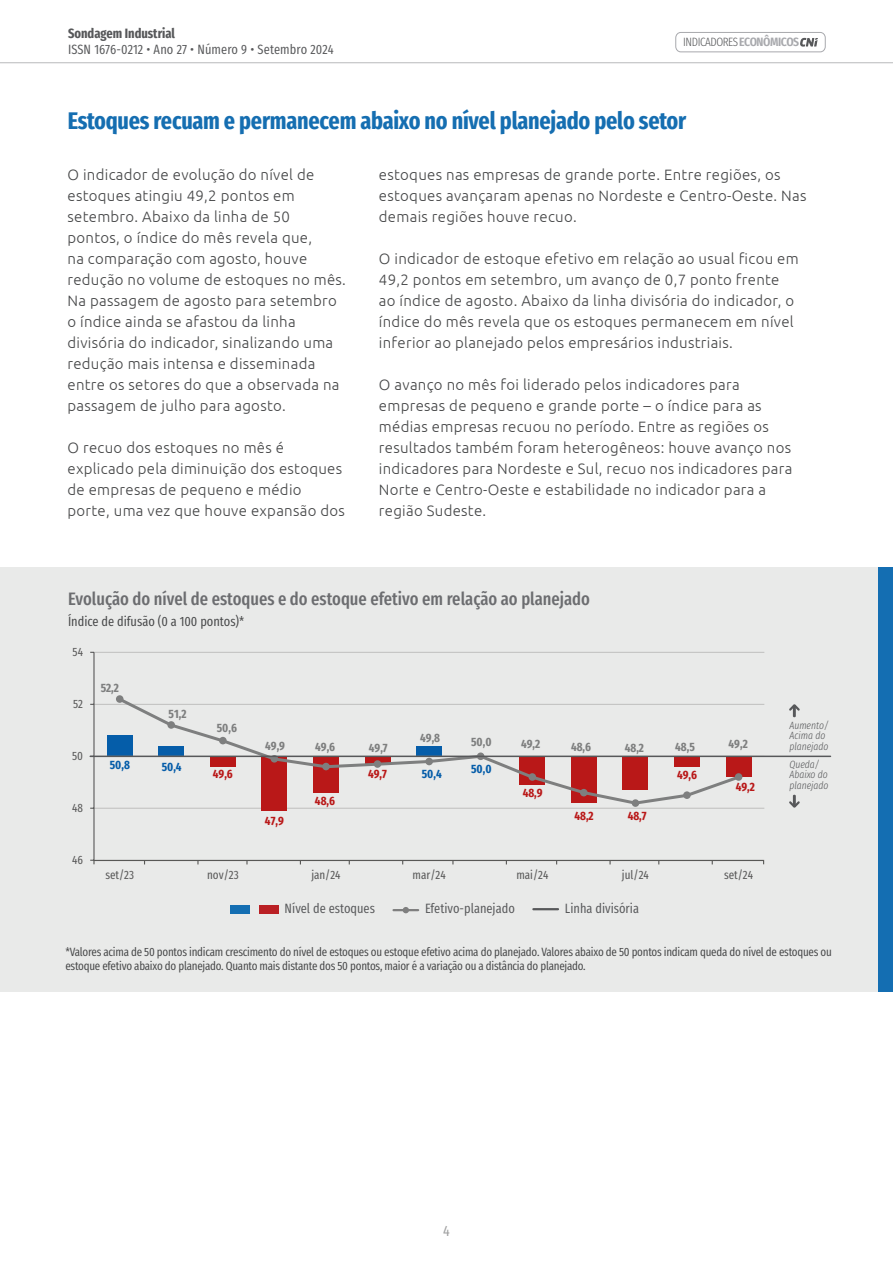
<style>
.page{position:relative;width:893px;height:1263px;background:#fff}
.page>*{position:absolute;margin:0;border:0;box-sizing:border-box;transform-origin:0 0}
.SUBTITULO_azul{font:700 24px "Fira Sans Compressed";letter-spacing:-.01em;color:#156eb1}
.GRA_TAB_-Título_cinza_escuro{font:500 18px "Fira Sans Compressed";color:#6c6d70}
.CORPO_DE_TEXTO_2024{font:300 15px/21px "Ubuntu";letter-spacing:.02em;color:#454647}
.t1{font:15px "Fira Sans Compressed";color:#454647}
.inGRA_legendas{font:13.5px "Fira Sans Compressed";color:#57585a}
.GRA_TAB_-_Subtítulo_preto{font:13.5px "Fira Sans Compressed";color:#454647}
.t2{font:700 13.5px "Fira Sans Compressed";color:#57585a}
.GRA_TAB_-_NOTAS{font:12px/13.5px "Fira Sans Compressed";letter-spacing:-.02em;color:#454647}
.t3{font:700 12px "Fira Sans Compressed";color:#7e7f7f}
.t4{font:12px "Fira Sans Compressed";color:#5a5a5a}
.t5{font:700 12px "Fira Sans Compressed";color:#b91818}
.t6{font:300 12px "Fira Sans Compressed";letter-spacing:-.035em;color:#57585a}
.t7{font:700 12px "Fira Sans Compressed";color:#055da9}
.inGRA_legendas-2{font:italic 300 10.5px/10.5px "Fira Sans Compressed";color:#57585a}
.s1{font-weight:600;color:#a8a9ad}
</style>
<div class="page">
<hr style="left:0;top:62px;width:893px;height:1px;background:#808285">
<div style="left:675px;top:32px;width:151px;height:20px;border:1px solid #a8a9ad;border-radius:5px"></div>
<svg style="left:800px;top:38px;width:18px;height:9px"></svg>
<div style="left:0;top:567px;width:892px;height:425px;background:#e9eae9"></div>
<div style="left:879px;top:567px;width:14px;height:425px;background:#146eb2"></div>
<div style="left:231px;top:905px;width:19px;height:8px;background:#146eb2"></div>
<div style="left:259px;top:905px;width:20px;height:8px;background:#ba2024"></div>
<hr style="left:393px;top:909px;width:25px;height:2px;background:#7f7f7f">
<svg style="left:403px;top:907px;width:6px;height:6px"></svg>
<hr style="left:533px;top:908px;width:25px;height:2px;background:#57585a">
<hr style="left:94px;top:652px;width:670px;height:1px;background:#bfbfbe">
<hr style="left:94px;top:704px;width:670px;height:1px;background:#bfbfbe">
<hr style="left:94px;top:808px;width:670px;height:1px;background:#bfbfbe">
<div style="left:107px;top:735px;width:26px;height:21px;background:#055da9"></div>
<div style="left:262px;top:756px;width:25px;height:55px;background:#b91818"></div>
<div style="left:726px;top:756px;width:25px;height:21px;background:#b91818"></div>
<hr style="left:93px;top:652px;width:2px;height:208px;background:#5a5a5a">
<svg style="left:116px;top:695px;width:626px;height:111px"></svg>
<div style="left:116px;top:695px;width:7px;height:8px;background:#7e7f7f;border-radius:50%"></div>
<div style="left:167px;top:721px;width:8px;height:8px;background:#7e7f7f;border-radius:50%"></div>
<div style="left:219px;top:737px;width:8px;height:7px;background:#7e7f7f;border-radius:50%"></div>
<div style="left:271px;top:755px;width:7px;height:7px;background:#7e7f7f;border-radius:50%"></div>
<div style="left:322px;top:763px;width:8px;height:7px;background:#7e7f7f;border-radius:50%"></div>
<div style="left:374px;top:760px;width:7px;height:8px;background:#7e7f7f;border-radius:50%"></div>
<div style="left:425px;top:758px;width:8px;height:7px;background:#7e7f7f;border-radius:50%"></div>
<svg style="left:477px;top:752px;width:7px;height:8px"></svg>
<div style="left:528px;top:773px;width:8px;height:8px;background:#7e7f7f;border-radius:50%"></div>
<div style="left:580px;top:789px;width:8px;height:7px;background:#7e7f7f;border-radius:50%"></div>
<div style="left:632px;top:799px;width:7px;height:8px;background:#7e7f7f;border-radius:50%"></div>
<div style="left:683px;top:791px;width:8px;height:8px;background:#7e7f7f;border-radius:50%"></div>
<div style="left:735px;top:773px;width:7px;height:8px;background:#7e7f7f;border-radius:50%"></div>
<hr style="left:94px;top:860px;width:670px;height:1px;background:#585856">
<hr style="left:90px;top:756px;width:740px;height:1px;background:#57585a">
<svg style="left:789px;top:704px;width:11px;height:13px"></svg>
<svg style="left:789px;top:795px;width:11px;height:12px"></svg>
<p class="t2" style="left:68px;top:22px;width:109px">Sondagem Industrial</p>
<p class="inGRA_legendas" style="left:68px;top:40px;width:267px">ISSN 1676-0212 • Ano 27 • Número 9 • Setembro 2024</p>
<p class="t6" style="left:683px;top:34px;width:118px">INDICADORES<span class="s1">ECONÔMICOS</span></p>
<p class="SUBTITULO_azul" style="left:68px;top:100px;width:620px">Estoques recuam e permanecem abaixo no nível planejado pelo setor</p>
<p class="CORPO_DE_TEXTO_2024" style="left:68px;top:164px;width:280px">O indicador de evolução do nível de estoques atingiu 49,2 pontos em setembro. Abaixo da linha de 50 pontos, o índice do mês revela que,<br>na comparação com agosto, houve redução no volume de estoques no mês.<br>Na passagem de agosto para setembro o índice ainda se afastou da linha divisória do indicador, sinalizando uma redução mais intensa e disseminada entre os setores do que a observada na passagem de julho para agosto.</p>
<p class="CORPO_DE_TEXTO_2024" style="left:68px;top:437px;width:279px">O recuo dos estoques no mês é explicado pela diminuição dos estoques de empresas de pequeno e médio porte, uma vez que houve expansão dos</p>
<p class="CORPO_DE_TEXTO_2024" style="left:379px;top:164px;width:429px">estoques nas empresas de grande porte. Entre regiões, os estoques avançaram apenas no Nordeste e Centro-Oeste. Nas demais regiões houve recuo.</p>
<p class="CORPO_DE_TEXTO_2024" style="left:379px;top:248px;width:421px">O indicador de estoque efetivo em relação ao usual ficou em 49,2 pontos em setembro, um avanço de 0,7 ponto frente ao índice de agosto. Abaixo da linha divisória do indicador, o índice do mês revela que os estoques permanecem em nível inferior ao planejado pelos empresários industriais.</p>
<p class="CORPO_DE_TEXTO_2024" style="left:379px;top:374px;width:415px">O avanço no mês foi liderado pelos indicadores para empresas de pequeno e grande porte – o índice para as médias empresas recuou no período. Entre as regiões os resultados também foram heterogêneos: houve avanço nos indicadores para Nordeste e Sul, recuo nos indicadores para Norte e Centro-Oeste e estabilidade no indicador para a região Sudeste.</p>
<p class="GRA_TAB_-Título_cinza_escuro" style="left:68px;top:585px;width:523px">Evolução do nível de estoques e do estoque efetivo em relação ao planejado</p>
<p class="GRA_TAB_-_Subtítulo_preto" style="left:68px;top:611px;width:178px">Índice de difusão (0 a 100 pontos)*</p>
<p class="t4" style="left:73px;top:642px;width:12px">54</p>
<p class="t4" style="left:73px;top:694px;width:11px">52</p>
<p class="t4" style="left:72px;top:746px;width:12px">50</p>
<p class="t4" style="left:72px;top:798px;width:12px">48</p>
<p class="t4" style="left:72px;top:850px;width:12px">46</p>
<p class="t3" style="left:101px;top:678px;width:20px">52,2</p>
<p class="t3" style="left:169px;top:704px;width:19px">51,2</p>
<p class="t7" style="left:110px;top:754px;width:22px">50,8</p>
<p class="t7" style="left:162px;top:756px;width:21px">50,4</p>
<p class="t3" style="left:217px;top:718px;width:22px">50,6</p>
<p class="t5" style="left:213px;top:764px;width:22px">49,6</p>
<p class="t3" style="left:265px;top:736px;width:21px">49,9</p>
<p class="t3" style="left:315px;top:736px;width:22px">49,6</p>
<p class="t3" style="left:369px;top:737px;width:20px">49,7</p>
<p class="t3" style="left:420px;top:728px;width:21px">49,8</p>
<p class="t3" style="left:471px;top:732px;width:22px">50,0</p>
<p class="t3" style="left:521px;top:734px;width:21px">49,2</p>
<p class="t3" style="left:571px;top:736px;width:22px">48,6</p>
<p class="t3" style="left:625px;top:737px;width:21px">48,2</p>
<p class="t3" style="left:675px;top:736px;width:21px">48,5</p>
<p class="t3" style="left:729px;top:734px;width:21px">49,2</p>
<p class="t5" style="left:265px;top:811px;width:20px">47,9</p>
<p class="t5" style="left:315px;top:791px;width:22px">48,6</p>
<p class="t5" style="left:368px;top:764px;width:20px">49,7</p>
<p class="t7" style="left:422px;top:764px;width:21px">50,4</p>
<p class="t7" style="left:471px;top:759px;width:22px">50,0</p>
<p class="t5" style="left:523px;top:782px;width:21px">48,9</p>
<p class="t5" style="left:574px;top:806px;width:21px">48,2</p>
<p class="t5" style="left:628px;top:805px;width:20px">48,7</p>
<p class="t5" style="left:677px;top:764px;width:22px">49,6</p>
<p class="t5" style="left:736px;top:777px;width:21px">49,2</p>
<p class="t4" style="left:105px;top:866px;width:30px">set/23</p>
<p class="t4" style="left:207px;top:866px;width:33px">nov/23</p>
<p class="t4" style="left:311px;top:866px;width:31px">jan/24</p>
<p class="t4" style="left:413px;top:866px;width:35px">mar/24</p>
<p class="t4" style="left:516px;top:866px;width:34px">mai/24</p>
<p class="t4" style="left:622px;top:866px;width:28px">jul/24</p>
<p class="t4" style="left:724px;top:866px;width:31px">set/24</p>
<p class="inGRA_legendas" style="left:285px;top:898px;width:92px">Nível de estoques</p>
<p class="inGRA_legendas" style="left:425px;top:898px;width:91px">Efetivo-planejado</p>
<p class="inGRA_legendas" style="left:565px;top:898px;width:76px">Linha divisória</p>
<p class="inGRA_legendas-2" style="left:789px;top:720px;width:41px">Aumento/</p>
<p class="inGRA_legendas-2" style="left:789px;top:730px;width:41px">Acima do planejado</p>
<p class="inGRA_legendas-2" style="left:789px;top:759px;width:32px">Queda/</p>
<p class="inGRA_legendas-2" style="left:789px;top:769px;width:41px">Abaixo do planejado</p>
<p class="GRA_TAB_-_NOTAS" style="left:65px;top:945px;width:768px">*Valores acima de 50 pontos indicam crescimento do nível de estoques ou estoque efetivo acima do planejado. Valores abaixo de 50 pontos indicam queda do nível de estoques ou estoque efetivo abaixo do planejado. Quanto mais distante dos 50 pontos, maior é a variação ou a distância do planejado.</p>
<p class="t1" style="left:443px;top:1219px;width:8px">4</p>
</div>
